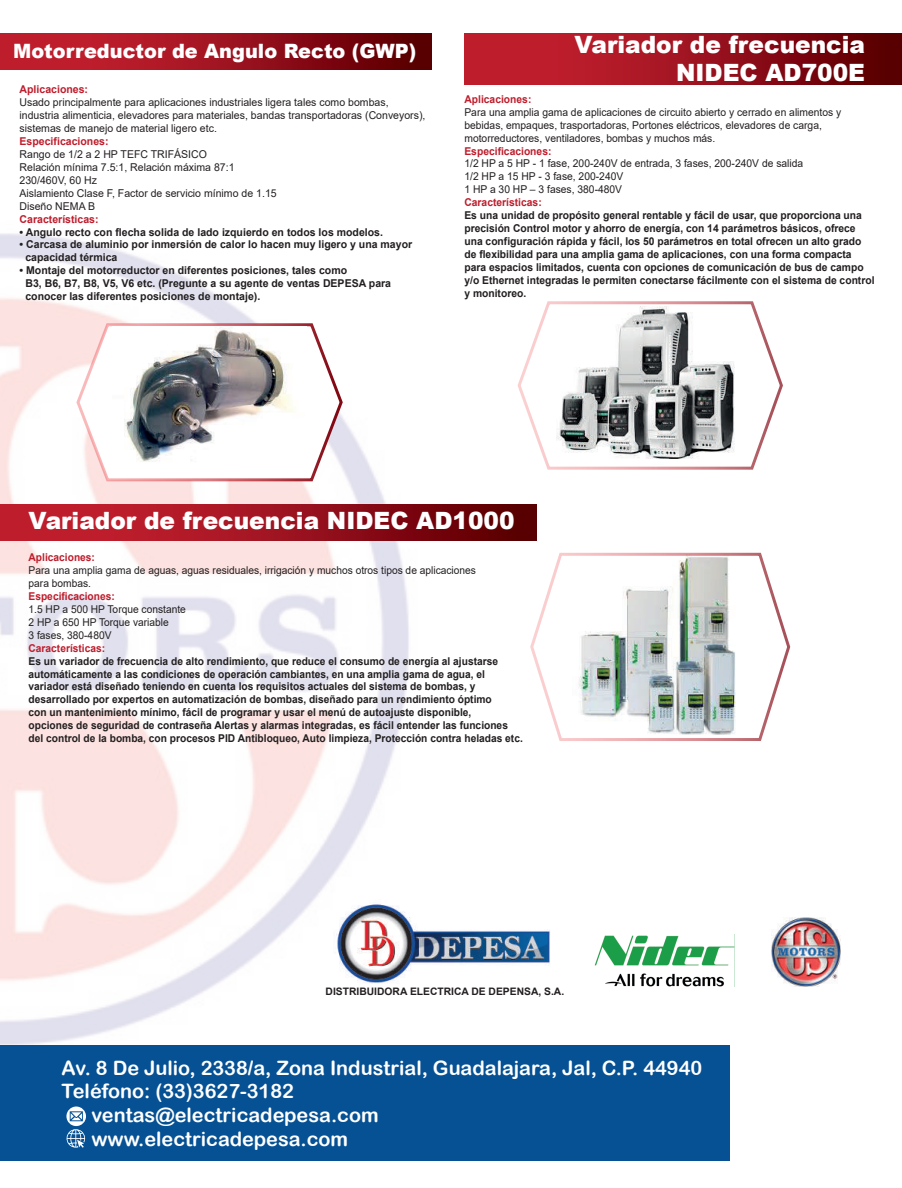
<style>
.page{position:relative;width:902px;height:1188px;background:#fff}
.page>*{position:absolute;margin:0;border:0;box-sizing:border-box;transform-origin:0 0}
.t1{font:900 23.85px/28.7px "Arial";color:#fff;text-align:right}
.t2{font:19.8px "Arial Rounded MT Bold";color:#fff}
.t3{font:900 19.8px "Arial";color:#fff}
.t4{font:700 10.8px/12.9px "Arial";color:#231f20;scale:.95 1}
.t5{font:700 10.8px/12.9px "Arial";color:#231f20;scale:.96 1}
.t6{font:10.8px/12.9px "Arial";color:#231f20}
.t7{font:700 10.8px/12.9px "Arial";color:#231f20}
.t8{font:10.8px/12.9px "Arial";color:#231f20;scale:.96 1}
.t9{font:10.8px/12.9px "Arial";color:#231f20;scale:.95 1}
.t10{font:700 10.8px "Arial";color:#be1d2c}
.t11{font:700 10.8px "Arial";color:#be1d2c;scale:.96 1}
.t12{font:700 10.8px "Arial";color:#be1d2c;scale:.95 1}
.t13{font:700 10.35px "Arial";color:#231f20}
</style>
<div class="page">
<img style="left:0;top:233px;width:434px;height:812px">
<img style="left:901px;top:33px;width:1px;height:52px">
<img style="left:334px;top:893px;width:216px;height:102px">
<img style="left:594px;top:935px;width:140px;height:51px">
<img style="left:771px;top:917px;width:69px;height:69px">
<svg style="left:1px;top:34px;width:430px;height:36px;background:#98111c"></svg>
<svg style="left:0;top:505px;width:536px;height:36px;background:#99111c"></svg>
<svg style="left:464px;top:34px;width:437px;height:50px;background:#99111c"></svg>
<svg style="left:75px;top:322px;width:269px;height:162px"></svg>
<svg style="left:517px;top:301px;width:266px;height:169px"></svg>
<svg style="left:530px;top:553px;width:260px;height:188px"></svg>
<div style="left:0;top:1045px;width:729px;height:116px;background:#065194"></div>
<svg style="left:66px;top:1107px;width:20px;height:41px"></svg>
<img style="left:113px;top:327px;width:193px;height:148px">
<hr style="left:0;top:641px;width:1px;height:36px;background:#fefefe">
<svg style="left:0;top:34px;width:1px;height:66px"></svg>
<h2 class="t3" style="left:13px;top:36px;width:405px">Motorreductor de Angulo Recto (GWP)</h2>
<p class="t10" style="left:20px;top:82px;width:70px">Aplicaciones:</p>
<p class="t6" style="left:20px;top:96px;width:407px">Usado principalmente para aplicaciones industriales ligera tales como bombas, industria alimenticia, elevadores para materiales, bandas transportadoras (Conveyors), sistemas de manejo de material ligero etc.</p>
<p class="t10" style="left:20px;top:134px;width:90px">Especificaciones:</p>
<p class="t6" style="left:20px;top:148px;width:258px">Rango de 1/2 a 2 HP TEFC TRIFÁSICO<br>Relación mínima 7.5:1, Relación máxima 87:1<br>230/460V, 60 Hz<br>Aislamiento Clase F, Factor de servicio mínimo de 1.15<br>Diseño NEMA B</p>
<p class="t10" style="left:20px;top:211px;width:81px">Características:</p>
<p class="t7" style="left:20px;top:225px;width:365px">• Angulo recto con flecha solida de lado izquierdo en todos los modelos.</p>
<p class="t7" style="left:25px;top:238px;width:388px;text-indent:-6px">• Carcasa de aluminio por inmersión de calor lo hacen muy ligero y una mayor capacidad térmica</p>
<p class="t7" style="left:25px;top:264px;width:367px;text-indent:-6px">• Montaje del motorreductor en diferentes posiciones, tales como<br>B3, B6, B7, B8, V5, V6 etc. (Pregunte a su agente de ventas DEPESA para conocer las diferentes posiciones de montaje).</p>
<h1 class="t1" style="left:574px;top:29px;width:292px">Variador de frecuencia<br>NIDEC AD700E</h1>
<p class="t11" style="left:464px;top:91px;width:71px">Aplicaciones:</p>
<p class="t8" style="left:464px;top:105px;width:394px">Para una amplia gama de aplicaciones de circuito abierto y cerrado en alimentos y bebidas, empaques, trasportadoras, Portones eléctricos, elevadores de carga, motorreductores, ventiladores, bombas y muchos más.</p>
<p class="t11" style="left:464px;top:143px;width:92px">Especificaciones:</p>
<p class="t8" style="left:464px;top:157px;width:354px">1/2 HP a 5 HP - 1 fase, 200-240V de entrada, 3 fases, 200-240V de salida<br>1/2 HP a 15 HP - 3 fase, 200-240V<br>1 HP a 30 HP – 3 fases, 380-480V</p>
<p class="t11" style="left:464px;top:195px;width:82px">Características:</p>
<p class="t5" style="left:464px;top:209px;width:428px">Es una unidad de propósito general rentable y fácil de usar, que proporciona una precisión Control motor y ahorro de energía, con 14 parámetros básicos, ofrece una configuración rápida y fácil, los 50 parámetros en total ofrecen un alto grado de flexibilidad para una amplia gama de aplicaciones, con una forma compacta para espacios limitados, cuenta con opciones de comunicación de bus de campo y/o Ethernet integradas le permiten conectarse fácilmente con el sistema de control y monitoreo.</p>
<h1 class="t1" style="left:29px;top:506px;width:487px">Variador de frecuencia NIDEC AD1000</h1>
<p class="t12" style="left:29px;top:550px;width:71px">Aplicaciones:</p>
<p class="t9" style="left:29px;top:564px;width:472px">Para una amplia gama de aguas, aguas residuales, irrigación y muchos otros tipos de aplicaciones para bombas.</p>
<p class="t12" style="left:29px;top:589px;width:92px">Especificaciones:</p>
<p class="t9" style="left:29px;top:603px;width:167px">1.5 HP a 500 HP Torque constante<br>2 HP a 650 HP Torque variable<br>3 fases, 380-480V</p>
<p class="t12" style="left:29px;top:640px;width:82px">Características:</p>
<p class="t4" style="left:29px;top:655px;width:522px">Es un variador de frecuencia de alto rendimiento, que reduce el consumo de energía al ajustarse automáticamente a las condiciones de operación cambiantes, en una amplia gama de agua, el variador está diseñado teniendo en cuenta los requisitos actuales del sistema de bombas, y desarrollado por expertos en automatización de bombas, diseñado para un rendimiento óptimo<br>con un mantenimiento mínimo, fácil de programar y usar el menú de autoajuste disponible,<br>opciones de seguridad de contraseña Alertas y alarmas integradas, es fácil entender las funciones del control de la bomba, con procesos PID Antibloqueo, Auto limpieza, Protección contra heladas etc.</p>
<p class="t13" style="left:325px;top:984px;width:240px">DISTRIBUIDORA ELECTRICA DE DEPENSA, S.A.</p>
<h2 class="t2" style="left:62px;top:1056px;width:642px">Av. 8 De Julio, 2338/a, Zona Industrial, Guadalajara, Jal, C.P. 44940</h2>
<h2 class="t2" style="left:62px;top:1080px;width:234px">Teléfono: (33)3627-3182</h2>
<h2 class="t2" style="left:91px;top:1104px;width:288px">ventas@electricadepesa.com</h2>
<h2 class="t2" style="left:91px;top:1127px;width:258px">www.electricadepesa.com</h2>
</div>
